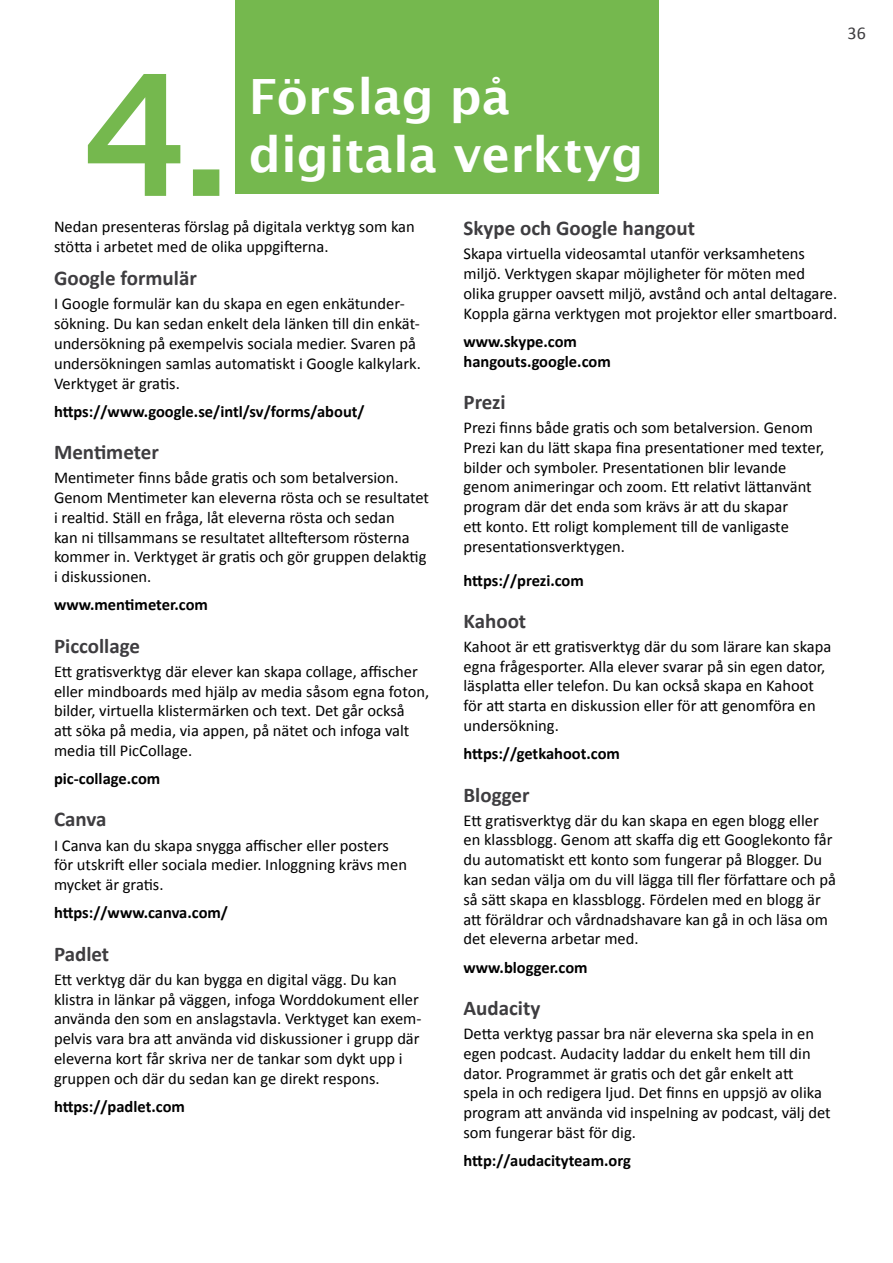
<style>
.page{position:relative;width:893px;height:1263px;background:#fff}
.page>*{position:absolute;margin:0;border:0;box-sizing:border-box;transform-origin:0 0}
.t1{font:600 48.6px/58.3px "Lucida Sans";color:#fff}
.t2{font:700 21px "Calibri";color:#3e3d40}
.t3{font:18px "Calibri";color:#3e3d40}
.t4{font:16.5px/19.8px "Calibri";color:#000}
.t5{font:700 16.5px/19.8px "Calibri";color:#000}
</style>
<div class="page">
<svg style="left:88px;top:74px;width:131px;height:122px"></svg>
<div style="left:235px;top:0;width:423px;height:193px;background:#75b84e"></div>
<h1 class="t1" style="left:249px;top:67px;width:396px">Förslag på digitala verktyg</h1>
<p class="t3" style="left:848px;top:22px;width:20px">36</p>
<p class="t4" style="left:54px;top:216px;width:362px">Nedan presenteras förslag på digitala verktyg som kan stötta i arbetet med de olika uppgifterna.</p>
<p class="t2" style="left:54px;top:265px;width:144px">Google formulär</p>
<p class="t4" style="left:54px;top:294px;width:368px">I Google formulär kan du skapa en egen enkätunder&shy;sökning. Du kan sedan enkelt dela länken till din enkät&shy;undersökning på exempelvis sociala medier. Svaren på undersökningen samlas automatiskt i Google kalkylark.<br>Verktyget är gratis.</p>
<p class="t5" style="left:54px;top:401px;width:312px">https://www.google.se/intl/sv/forms/about/</p>
<p class="t2" style="left:54px;top:439px;width:106px">Mentimeter</p>
<p class="t4" style="left:54px;top:468px;width:377px">Mentimeter finns både gratis och som betalversion.<br>Genom Mentimeter kan eleverna rösta och se resultatet i realtid. Ställ en fråga, låt eleverna rösta och sedan<br>kan ni tillsammans se resultatet allteftersom rösterna kommer in. Verktyget är gratis och gör gruppen delaktig i diskussionen.</p>
<p class="t5" style="left:54px;top:595px;width:155px">www.mentimeter.com</p>
<p class="t2" style="left:54px;top:632px;width:88px">Piccollage</p>
<p class="t4" style="left:54px;top:661px;width:377px">Ett gratisverktyg där elever kan skapa collage, affischer eller mindboards med hjälp av media såsom egna foton, bilder, virtuella klistermärken och text. Det går också<br>att söka på media, via appen, på nätet och infoga valt media till PicCollage.</p>
<p class="t5" style="left:54px;top:769px;width:108px">pic-collage.com</p>
<p class="t2" style="left:54px;top:806px;width:54px">Canva</p>
<p class="t4" style="left:54px;top:835px;width:355px">I Canva kan du skapa snygga affischer eller posters för utskrift eller sociala medier. Inloggning krävs men mycket är gratis.</p>
<p class="t5" style="left:54px;top:903px;width:176px">https://www.canva.com/</p>
<p class="t2" style="left:54px;top:940px;width:57px">Padlet</p>
<p class="t4" style="left:54px;top:969px;width:369px">Ett verktyg där du kan bygga en digital vägg. Du kan klistra in länkar på väggen, infoga Worddokument eller använda den som en anslagstavla. Verktyget kan exem&shy;pelvis vara bra att använda vid diskussioner i grupp där eleverna kort får skriva ner de tankar som dykt upp i gruppen och där du sedan kan ge direkt respons.</p>
<p class="t5" style="left:54px;top:1096px;width:132px">https://padlet.com</p>
<p class="t2" style="left:463px;top:215px;width:233px">Skype och Google hangout</p>
<p class="t4" style="left:463px;top:244px;width:375px">Skapa virtuella videosamtal utanför verksamhetens miljö. Verktygen skapar möjligheter för möten med olika grupper oavsett miljö, avstånd och antal deltagare.<br>Koppla gärna verktygen mot projektor eller smartboard.</p>
<p class="t5" style="left:463px;top:332px;width:149px">www.skype.com hangouts.google.com</p>
<p class="t2" style="left:463px;top:389px;width:44px">Prezi</p>
<p class="t4" style="left:463px;top:418px;width:362px">Prezi finns både gratis och som betalversion. Genom Prezi kan du lätt skapa fina presentationer med texter, bilder och symboler. Presentationen blir levande genom animeringar och zoom. Ett relativt lättanvänt program där det enda som krävs är att du skapar<br>ett konto. Ett roligt komplement till de vanligaste presentationsverktygen.</p>
<p class="t5" style="left:463px;top:570px;width:122px">https://prezi.com</p>
<p class="t2" style="left:463px;top:607px;width:64px">Kahoot</p>
<p class="t4" style="left:463px;top:636px;width:369px">Kahoot är ett gratisverktyg där du som lärare kan skapa egna frågesporter. Alla elever svarar på sin egen dator, läsplatta eller telefon. Du kan också skapa en Kahoot för att starta en diskussion eller för att genomföra en undersökning.</p>
<p class="t5" style="left:463px;top:744px;width:158px">https://getkahoot.com</p>
<p class="t2" style="left:463px;top:781px;width:68px">Blogger</p>
<p class="t4" style="left:463px;top:810px;width:374px">Ett gratisverktyg där du kan skapa en egen blogg eller en klassblogg. Genom att skaffa dig ett Googlekonto får du automatiskt ett konto som fungerar på Blogger. Du kan sedan välja om du vill lägga till fler författare och på så sätt skapa en klassblogg. Fördelen med en blogg är att föräldrar och vårdnadshavare kan gå in och läsa om det eleverna arbetar med.</p>
<p class="t5" style="left:463px;top:957px;width:126px">www.blogger.com</p>
<p class="t2" style="left:463px;top:994px;width:78px">Audacity</p>
<p class="t4" style="left:463px;top:1024px;width:369px">Detta verktyg passar bra när eleverna ska spela in en egen podcast. Audacity laddar du enkelt hem till din dator. Programmet är gratis och det går enkelt att spela in och redigera ljud. Det finns en uppsjö av olika program att använda vid inspelning av podcast, välj det som fungerar bäst för dig.</p>
<p class="t5" style="left:463px;top:1151px;width:169px">http://audacityteam.org</p>
</div>
